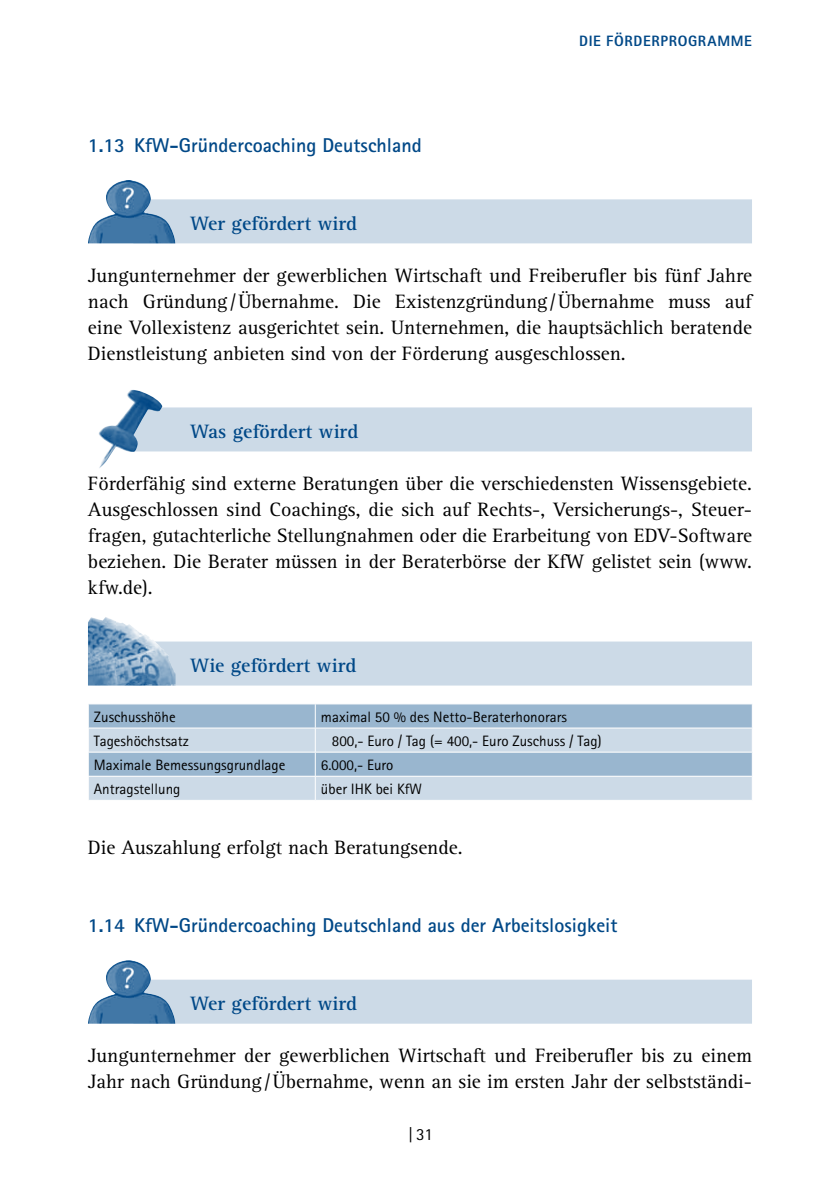
<style>
.page{position:relative;width:840px;height:1191px;background:#fff}
.page>*{position:absolute;margin:0;border:0;box-sizing:border-box;transform-origin:0 0}
.t1{font:20px/26px "Rotis Serif";color:#000;text-align:justify}
.t2{font:700 20px "Rotis Sans Serif";color:#004887}
.t3{font:700 20px "Rotis Serif";color:#004887}
.t4{font:17px "Rotis Sans Serif";color:#000}
.t5{font:15px "Rotis Sans Serif";color:#000}
.t6{font:800 15px "Rotis Sans Serif";color:#004887}
</style>
<div class="page">
<div style="left:133px;top:199px;width:618px;height:44px;background:#ccdae7"></div>
<div style="left:133px;top:407px;width:618px;height:44px;background:#ccdae7"></div>
<div style="left:133px;top:641px;width:618px;height:44px;background:#ccdae7"></div>
<div style="left:133px;top:979px;width:618px;height:44px;background:#ccdae7"></div>
<img style="left:88px;top:180px;width:87px;height:63px">
<img style="left:98px;top:390px;width:64px;height:78px">
<img style="left:88px;top:617px;width:87px;height:68px">
<div style="left:89px;top:704px;width:662px;height:23px;background:#99b6cf"></div>
<svg style="left:89px;top:728px;width:662px;height:72px;background:#bccedf"></svg>
<hr style="left:88px;top:752px;width:227px;height:1px;background:#fff">
<hr style="left:315px;top:752px;width:437px;height:1px;background:#fff">
<svg style="left:315px;top:704px;width:1px;height:96px"></svg>
<hr style="left:88px;top:776px;width:227px;height:1px;background:#fff">
<svg style="left:88px;top:704px;width:1px;height:72px"></svg>
<hr style="left:315px;top:776px;width:437px;height:1px;background:#fff">
<svg style="left:751px;top:704px;width:1px;height:96px"></svg>
<img style="left:88px;top:960px;width:87px;height:63px">
<p class="t2" style="left:88px;top:132px;width:335px">1.13 KfW-Gründercoaching Deutschland</p>
<p class="t6" style="left:578px;top:31px;width:8px">DIE</p>
<p class="t6" style="left:605px;top:31px;width:10px">FÖRDERPROGR</p>
<p class="t6" style="left:707px;top:31px;width:22px">AMME</p>
<p class="t3" style="left:190px;top:211px;width:168px">Wer gefördert wird</p>
<p class="t1" style="left:88px;top:263px;width:665px">Jungunternehmer der gewerblichen Wirtschaft und Freiberufler bis fünf Jahre nach Gründung/Übernahme. Die Existenzgründung/Übernahme muss auf eine Vollexistenz ausgerichtet sein. Unternehmen, die hauptsächlich beratende Dienstleistung anbieten sind von der Förderung ausgeschlossen.</p>
<p class="t3" style="left:190px;top:419px;width:169px">Was gefördert wird</p>
<p class="t1" style="left:88px;top:471px;width:665px">Förderfähig sind externe Beratungen über die verschiedensten Wissensgebiete.<br>Ausgeschlossen sind Coachings, die sich auf Rechts-, Versicherungs-, Steuer&shy;fragen, gutachterliche Stellungnahmen oder die Erarbeitung von EDV-Software beziehen. Die Berater müssen in der Beraterbörse der KfW gelistet sein (www. kfw.de).</p>
<p class="t3" style="left:190px;top:653px;width:168px">Wie gefördert wird</p>
<p class="t5" style="left:94px;top:708px;width:83px">Zuschusshöhe</p>
<p class="t5" style="left:321px;top:708px;width:247px">maximal 50 % des Netto-Beraterhonorars</p>
<p class="t5" style="left:94px;top:732px;width:96px">Tageshöchstsatz</p>
<p class="t5" style="left:332px;top:732px;width:271px">800,- Euro / Tag (= 400,- Euro Zuschuss / Tag)</p>
<p class="t5" style="left:94px;top:756px;width:193px">Maximale Bemessungsgrundlage</p>
<p class="t5" style="left:321px;top:756px;width:74px">6.000,- Euro</p>
<p class="t5" style="left:94px;top:780px;width:88px">Antragstellung</p>
<p class="t5" style="left:321px;top:780px;width:103px">über IHK bei KfW</p>
<p class="t1" style="left:88px;top:835px;width:376px">Die Auszahlung erfolgt nach Beratungsende.</p>
<p class="t2" style="left:88px;top:912px;width:530px">1.14 KfW-Gründercoaching Deutschland aus der Arbeitslosigkeit</p>
<p class="t3" style="left:190px;top:991px;width:168px">Wer gefördert wird</p>
<p class="t1" style="left:88px;top:1043px;width:665px">Jungunternehmer der gewerblichen Wirtschaft und Freiberufler bis zu einem<br>Jahr nach Gründung/Übernahme, wenn an sie im ersten Jahr der selbstständi-</p>
<p class="t4" style="left:408px;top:1124px;width:26px">|31</p>
</div>
